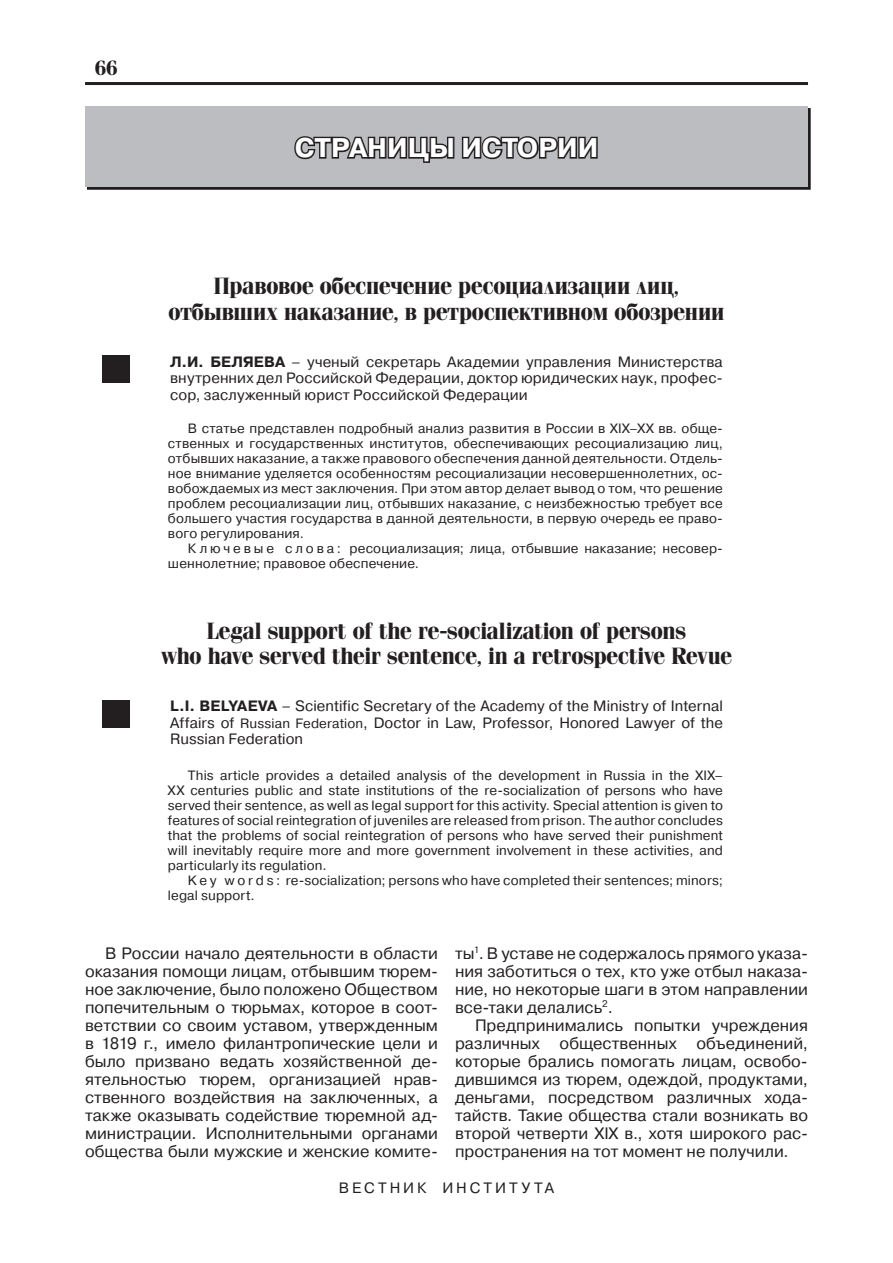
<style>
.page{position:relative;width:893px;height:1263px;background:#fff}
.page>*{position:absolute;margin:0;border:0;box-sizing:border-box;transform-origin:0 0}
.t1{font:700 27px "Pragmatica C";color:#fff}
.t2{font:700 24px/25.5px "Simeiz";color:#231f20;text-align:center}
.t3{font:700 21px "Simeiz";color:#231f20}
.t4{font:16.5px/18px "Pragmatica C";color:#231f20;text-align:justify}
.t5{font:15px/16.5px "Pragmatica C";letter-spacing:.005em;color:#231f20;text-align:justify}
.t6{font:15px "Pragmatica C";letter-spacing:.2em;color:#231f20}
.t7{font:13.5px/15px "Pragmatica C";letter-spacing:.01em;color:#231f20;text-align:justify}
.s1{font-weight:700}
.s2{font-size:13.5px}
</style>
<div class="page">
<hr style="left:85px;top:82px;width:723px;height:3px;background:#231f20">
<div style="left:102px;top:355px;width:28px;height:28px;background:#231f20"></div>
<div style="left:102px;top:700px;width:28px;height:28px;background:#231f20"></div>
<div style="left:87px;top:108px;width:723px;height:81px;background:#1e1a1b"></div>
<div style="left:85px;top:106px;width:723px;height:81px;background:#bbbdc0"></div>
<svg style="left:294px;top:136px;width:227px;height:27px"></svg>
<div style="left:517px;top:136px;width:22px;height:23px;border:3px solid #231f20;border-radius:50%"></div>
<div style="left:521px;top:140px;width:13px;height:16px;border:3px solid #231f20;border-radius:50%"></div>
<svg style="left:537px;top:136px;width:61px;height:23px"></svg>
<h3 class="t3" style="left:95px;top:59px;width:25px">66</h3>
<h1 class="t1" style="left:295px;top:138px;width:305px">СТРАНИЦЫ ИСТОРИИ</h1>
<h2 class="t2" style="left:168px;top:275px;width:557px">Правовое обеспечение ресоциализации лиц, отбывших наказание, в ретроспективном обозрении</h2>
<p class="t5" style="left:170px;top:355px;width:554px"><span class="s1">Л.И. БЕЛЯЕВА</span> – ученый секретарь Академии управления Министерства внутренних дел Российской Федерации, доктор юридических наук, профес&shy;сор, заслуженный юрист Российской Федерации</p>
<p class="t7" style="left:168px;top:422px;width:556px;text-indent:20px">В статье представлен подробный анализ развития в России в XIX–XX вв. обще&shy;ственных и государственных институтов, обеспечивающих ресоциализацию лиц, отбывших наказание, а также правового обеспечения данной деятельности. Отдель&shy;ное внимание уделяется особенностям ресоциализации несовершеннолетних, ос&shy;вобождаемых из мест заключения. При этом автор делает вывод о том, что решение проблем ресоциализации лиц, отбывших наказание, с неизбежностью требует все большего участия государства в данной деятельности, в первую очередь ее право&shy;вого регулирования.</p>
<p class="t7" style="left:168px;top:542px;width:556px;text-indent:20px">К л ю ч е в ы е с л о в а : ресоциализация; лица, отбывшие наказание; несовер&shy;шеннолетние; правовое обеспечение.</p>
<h2 class="t2" style="left:161px;top:619px;width:572px">Legal support of the re-socialization of persons<br>who have served their sentence, in a retrospective Revue</h2>
<p class="t5" style="left:170px;top:699px;width:554px"><span class="s1">L.I. BELYAEVA</span> – Scientific Secretary of the Academy of the Ministry of Internal Affairs of <span class="s2">Russian Federation</span>, Doctor in Law, Professor, Honored Lawyer of the Russian Federation</p>
<p class="t7" style="left:168px;top:769px;width:556px;text-indent:20px">This article provides a detailed analysis of the development in Russia in the XIX– XX centuries public and state institutions of the re-socialization of persons who have served their sentence, as well as legal support for this activity. Special attention is given to features of social reintegration of juveniles are released from prison. The author concludes that the problems of social reintegration of persons who have served their punishment will inevitably require more and more government involvement in these activities, and particularly its regulation.</p>
<p class="t7" style="left:168px;top:874px;width:556px;text-indent:20px">K e y w o r d s : re-socialization; persons who have completed their sentences; minors; legal support.</p>
<p class="t4" style="left:85px;top:945px;width:354px;text-indent:20px">В России начало деятельности в области оказания помощи лицам, отбывшим тюрем&shy;ное заключение, было положено Обществом попечительным о тюрьмах, которое в соот&shy;ветствии со своим уставом, утвержденным в 1819 г., имело филантропические цели и было призвано ведать хозяйственной де&shy;ятельностью тюрем, организацией нрав&shy;ственного воздействия на заключенных, а также оказывать содействие тюремной ад&shy;министрации. Исполнительными органами общества были мужские и женские комите-</p>
<p class="t4" style="left:455px;top:945px;width:354px">ты<sup>1</sup>. В уставе не содержалось прямого указа&shy;ния заботиться о тех, кто уже отбыл наказа&shy;ние, но некоторые шаги в этом направлении все-таки делались<sup>2</sup>.</p>
<p class="t4" style="left:455px;top:1017px;width:354px;text-indent:20px">Предпринимались попытки учреждения различных общественных объединений, которые брались помогать лицам, освобо&shy;дившимся из тюрем, одеждой, продуктами, деньгами, посредством различных хода&shy;тайств. Такие общества стали возникать во второй четверти XIX в., хотя широкого рас&shy;пространения на тот момент не получили.</p>
<p class="t6" style="left:339px;top:1182px;width:217px">ВЕСТНИК ИНСТИТУТА</p>
</div>
